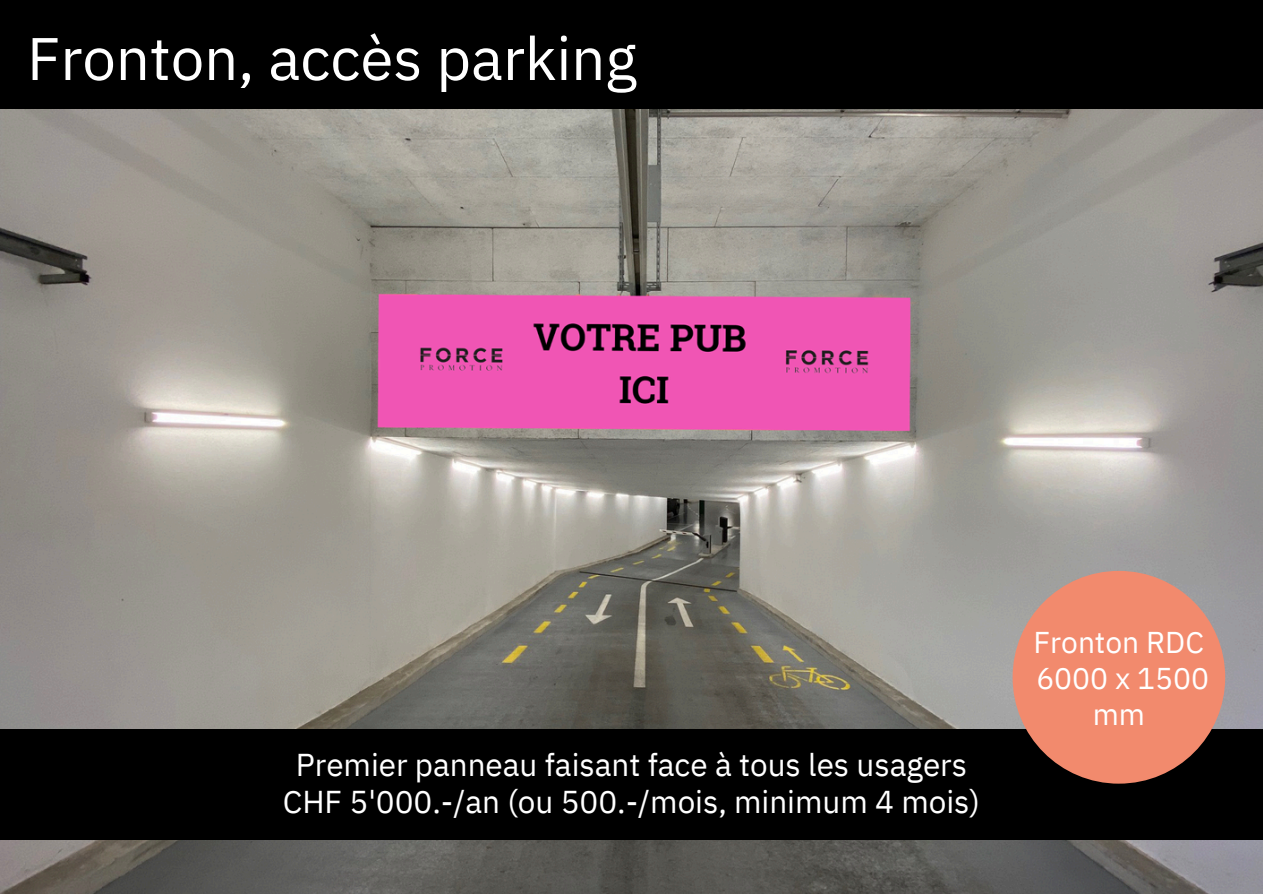
<style>
.page{position:relative;width:1263px;height:894px;background:#fff}
.page>*{position:absolute;margin:0;border:0;box-sizing:border-box;transform-origin:0 0}
.t1{font:60px "IBM Plex Sans";color:#fff}
.t2{font:31.5px/37.2px "IBM Plex Sans";color:#fff;text-align:center}
.t3{font:30px "IBM Plex Sans";color:#fff}
</style>
<div class="page">
<img style="left:0;top:108px;width:1263px;height:785px">
<div style="left:0;top:0;width:1263px;height:108px;background:#000"></div>
<div style="left:0;top:729px;width:1263px;height:110px;background:#000"></div>
<div style="left:1012px;top:570px;width:213px;height:213px;background:#f28a6d;border-radius:50%"></div>
<p class="t1" style="left:27px;top:18px;width:611px">Fronton, accès parking</p>
<h1 class="t2" style="left:283px;top:745px;width:699px">Premier panneau faisant face à tous les usagers<br>CHF 5'000.-/an (ou 500.-/mois, minimum 4 mois)</h1>
<p class="t3" style="left:1034px;top:622px;width:172px">Fronton RDC</p>
<p class="t3" style="left:1036px;top:658px;width:174px">6000 x 1500</p>
<p class="t3" style="left:1093px;top:694px;width:54px">mm</p>
</div>
